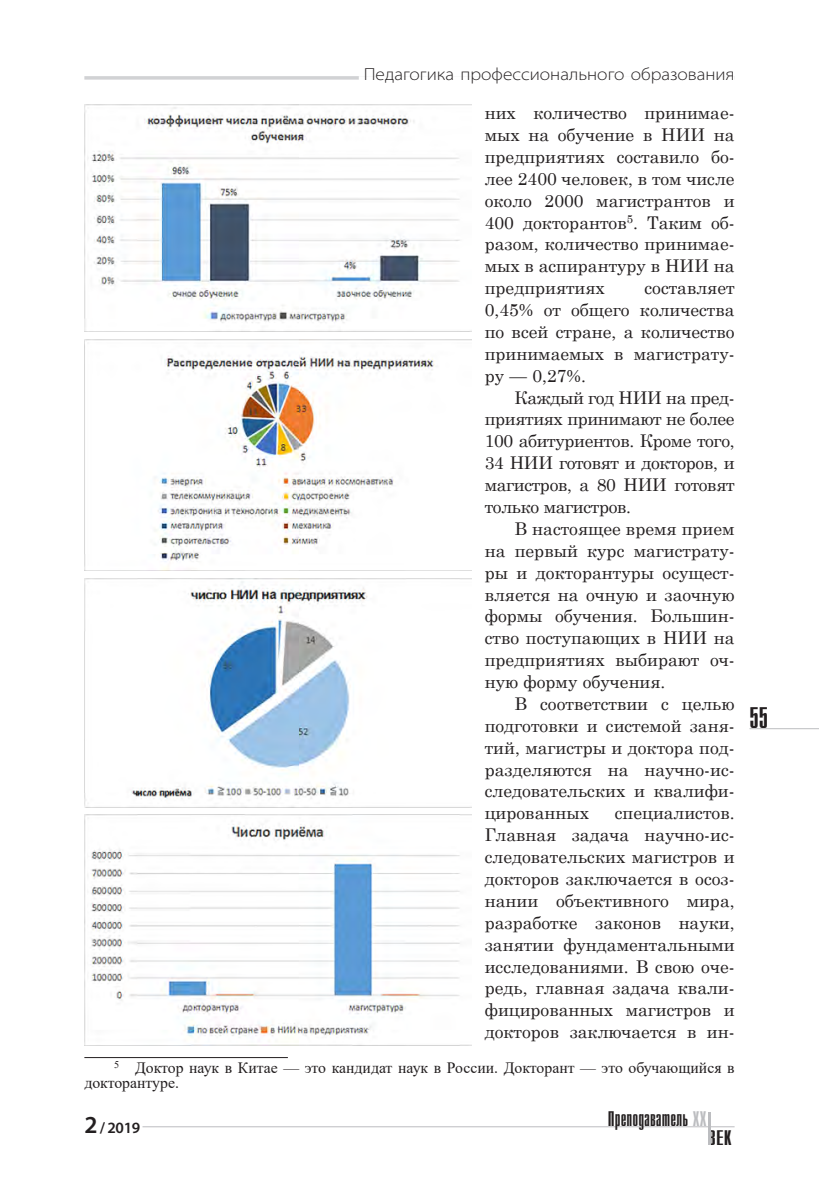
<style>
.page{position:relative;width:819px;height:1191px;background:#fff}
.page>*{position:absolute;margin:0;border:0;box-sizing:border-box;transform-origin:0 0}
.t1{font:29.75px "Compact C";color:#231f20}
.t2{font:21.18px "Compact C";color:#231f20}
.t3{font:21.18px "Compact C";color:#231f20;scale:1.2 1}
.Text{font:17.5px/21.9px "Century Schoolbook";color:#231f20;text-align:justify}
.t4{font:300 semi-expanded 17.5px "Myriad Pro";color:#231f20}
.Snoska{font:15.75px/14.9px "Times New Roman";color:#231f20}
.t5{font:600 15.75px "Myriad Pro";color:#231f20}
.s1{font-size:24.5px}
.s2{color:#bcbdc0}
</style>
<div class="page">
<hr style="left:749px;top:728px;width:70px;height:1px;background:#bcbdc0">
<hr style="left:142px;top:1126px;width:592px;height:1px;background:#bcbdc0">
<hr style="left:708px;top:1111px;width:3px;height:33px;background:#bcbdc0">
<hr style="left:84px;top:76px;width:650px;height:4px;background:#d1d2d4">
<hr style="left:359px;top:76px;width:375px;height:4px;background:#fff">
<hr style="left:84px;top:1057px;width:204px;height:1px;background:#231f20">
<img style="left:84px;top:104px;width:387px;height:228px">
<img style="left:84px;top:339px;width:387px;height:232px">
<img style="left:84px;top:578px;width:387px;height:229px">
<img style="left:84px;top:815px;width:387px;height:230px">
<p class="t4" style="left:364px;top:63px;width:372px">Педагогика профессионального образования</p>
<p class="Text" style="left:484px;top:100px;width:251px">них количество принимае&shy;мых на обучение в НИИ на предприятиях составило бо&shy;лее 2400 человек, в том числе около 2000 магистрантов и 400 докторантов<sup>5</sup>. Таким об&shy;разом, количество принимае&shy;мых в аспирантуру в НИИ на предприятиях</p>
<p class="Text" style="left:484px;top:275px;width:251px;text-indent:160px">составляет 0,45% от общего количества по всей стране, а количество принимаемых в магистрату&shy;ру — 0,27%.</p>
<p class="Text" style="left:484px;top:385px;width:251px;text-indent:30px">Каждый год НИИ на пред&shy;приятиях принимают не более 100 абитуриентов. Кроме того, 34 НИИ готовят и докторов, и магистров, а 80 НИИ готовят только магистров.</p>
<p class="Text" style="left:484px;top:516px;width:251px;text-indent:30px">В настоящее время прием на первый курс магистрату&shy;ры и докторантуры осущест&shy;вляется на очную и заочную формы обучения. Большин&shy;ство поступающих в НИИ на предприятиях выбирают оч&shy;ную форму обучения.</p>
<p class="Text" style="left:484px;top:691px;width:251px;text-indent:30px">В соответствии с целью подготовки и системой заня&shy;тий, магистры и доктора под&shy;разделяются на научно-ис&shy;следовательских и квалифи&shy;цированных</p>
<p class="Text" style="left:484px;top:800px;width:251px;text-indent:130px">специалистов.<br>Главная задача научно-ис&shy;следовательских магистров и докторов заключается в осоз&shy;нании объективного мира, разработке законов науки, занятии фундаментальными исследованиями. В свою оче&shy;редь, главная задача квали&shy;фицированных магистров и докторов заключается в ин-</p>
<p class="Snoska" style="left:84px;top:1059px;width:651px;text-indent:30px"><sup>5</sup> Доктор наук в Китае — это кандидат наук в России. Докторант — это обучающийся в докторантуре.</p>
<p class="t5" style="left:84px;top:1117px;width:57px"><span class="s1">2</span> / 2019</p>
<p class="t2" style="left:608px;top:1108px;width:100px">Преподаватель <span class="s2">XX</span></p>
<p class="t3" style="left:707px;top:1126px;width:21px">ВЕК</p>
<h1 class="t1" style="left:749px;top:703px;width:20px">55</h1>
</div>
